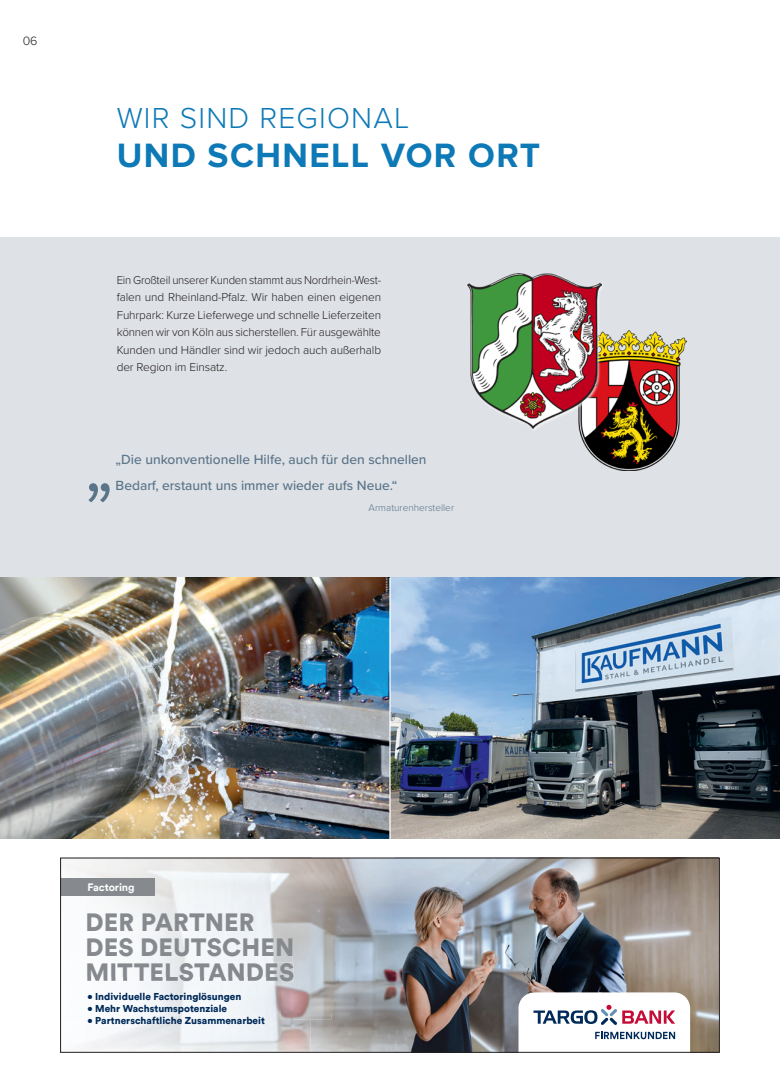
<style>
.page{position:relative;width:780px;height:1081px;background:#fff}
.page>*{position:absolute;margin:0;border:0;box-sizing:border-box;transform-origin:0 0}
.HL2{font:700 35px "Proxima Nova";letter-spacing:.04em;color:#0d79b6}
.unter_Claim{font:300 30px "Proxima Nova";letter-spacing:.04em;color:#0d79b6}
.t1{font:900 25px/25px "Circular Pro TT";letter-spacing:.005em;color:#868a8e}
.Zitat{font:500 13.75px/26.2px "Proxima Nova";color:#5a7489}
.Historie{font:300 12.5px "Proxima Nova";color:#231f20}
.copy{font:300 11.88px/17.5px "Proxima Nova";letter-spacing:-.01em;color:#231f20;text-align:justify;scale:.96 1}
.t2{font:700 10.88px "Circular Pro TT";letter-spacing:-.015em;color:#fff}
.t3{font:900 10px "Circular Pro TT";color:#002a59}
.Zitatgeber{font:300 10px "Proxima Nova";color:#5a7489}
</style>
<div class="page">
<img style="left:394px;top:859px;width:323px;height:191px">
<svg style="left:518px;top:992px;width:172px;height:58px"></svg>
<img style="left:310px;top:859px;width:84px;height:37px">
<img style="left:331px;top:896px;width:63px;height:117px">
<img style="left:226px;top:1020px;width:84px;height:30px">
<img style="left:310px;top:1013px;width:84px;height:37px">
<img style="left:86px;top:874px;width:206px;height:73px">
<img style="left:292px;top:874px;width:39px;height:146px">
<img style="left:214px;top:947px;width:78px;height:36px">
<img style="left:280px;top:983px;width:12px;height:37px">
<img style="left:140px;top:962px;width:153px;height:19px">
<img style="left:72px;top:1020px;width:208px;height:20px">
<img style="left:155px;top:981px;width:125px;height:39px">
<img style="left:87px;top:977px;width:193px;height:4px">
<div style="left:60px;top:878px;width:95px;height:18px;background:#868a8e"></div>
<div style="left:60px;top:857px;width:659px;height:195px;border:1px solid #231f20"></div>
<div style="left:0;top:237px;width:780px;height:341px;background:#dee1e6"></div>
<img style="left:0;top:578px;width:389px;height:260px">
<img style="left:390px;top:578px;width:390px;height:260px">
<img style="left:579px;top:331px;width:107px;height:139px">
<div style="left:467px;top:273px;width:138px;height:159px;background:#fff;opacity:.75"></div>
<img style="left:467px;top:273px;width:134px;height:155px">
<svg style="left:88px;top:483px;width:22px;height:19px"></svg>
<p class="Historie" style="left:23px;top:32px;width:16px">06</p>
<p class="unter_Claim" style="left:117px;top:96px;width:294px">WIR SIND REGIONAL</p>
<p class="HL2" style="left:117px;top:135px;width:425px">UND SCHNELL VOR ORT</p>
<p class="copy" style="left:117px;top:270px;width:277px">Ein Großteil unserer Kunden stammt aus Nordrhein-West&shy;falen und Rheinland-Pfalz. Wir haben einen eigenen Fuhrpark: Kurze Lieferwege und schnelle Lieferzeiten können wir von Köln aus sicherstellen. Für ausgewählte Kunden und Händler sind wir jedoch auch außerhalb der Region im Einsatz.</p>
<p class="Zitat" style="left:116px;top:445px;width:312px">„Die unkonventionelle Hilfe, auch für den schnellen<br>Bedarf, erstaunt uns immer wieder aufs Neue.“</p>
<p class="Zitatgeber" style="left:368px;top:500px;width:87px">Armaturenhersteller</p>
<p class="t2" style="left:87px;top:879px;width:49px">Factoring</p>
<p class="t1" style="left:85px;top:908px;width:210px">DER PARTNER<br>DES DEUTSCHEN<br>MITTELSTANDES</p>
<p class="t3" style="left:87px;top:989px;width:155px">• Individuelle Factoringlösungen</p>
<p class="t3" style="left:87px;top:1001px;width:141px">• Mehr Wachstumspotenziale</p>
<p class="t3" style="left:87px;top:1013px;width:179px">• Partnerschaftliche Zusammenarbeit</p>
</div>
